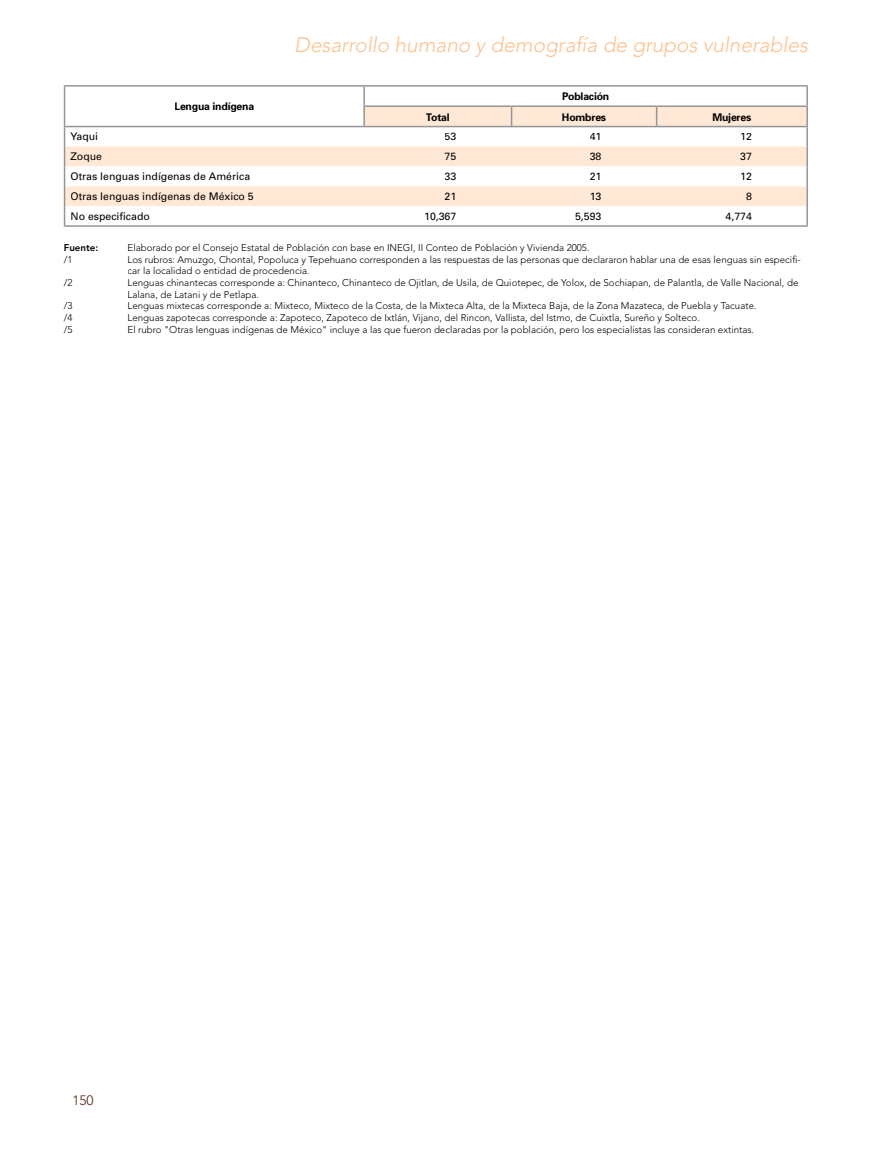
<style>
.page{position:relative;width:893px;height:1149px;background:#fff}
.page>*{position:absolute;margin:0;border:0;box-sizing:border-box;transform-origin:0 0}
.t1{font:italic 300 21px "Avenir";letter-spacing:-.005em;color:#fcc290}
.t2{font:300 13.5px "Avenir";color:#531d0b}
.t3{font:10.5px "Univers";color:#000}
.t4{font:700 10.5px "Univers";letter-spacing:-.02em;color:#000}
.t5{font:300 9.75px/11.7px "Avenir";color:#000}
.t6{font:800 9.75px "Avenir";color:#000}
</style>
<div class="page">
<svg style="left:65px;top:106px;width:741px;height:100px"></svg>
<hr style="left:806px;top:146px;width:2px;height:20px;background:#939598">
<hr style="left:806px;top:166px;width:2px;height:20px;background:#939598">
<hr style="left:806px;top:186px;width:2px;height:20px;background:#939598">
<hr style="left:363px;top:105px;width:149px;height:2px;background:#939598">
<svg style="left:363px;top:87px;width:2px;height:39px"></svg>
<hr style="left:512px;top:105px;width:145px;height:2px;background:#939598">
<svg style="left:511px;top:107px;width:1px;height:19px"></svg>
<hr style="left:657px;top:105px;width:151px;height:2px;background:#939598">
<svg style="left:656px;top:107px;width:1px;height:19px"></svg>
<svg style="left:806px;top:87px;width:2px;height:59px"></svg>
<hr style="left:64px;top:126px;width:744px;height:1px;background:#939598">
<svg style="left:64px;top:87px;width:1px;height:138px"></svg>
<svg style="left:806px;top:206px;width:2px;height:19px"></svg>
<hr style="left:64px;top:85px;width:744px;height:2px;background:#939598">
<hr style="left:64px;top:225px;width:744px;height:2px;background:#939598">
<div style="left:426px;top:113px;width:23px;height:8px;background:#ffe8d5"></div>
<div style="left:563px;top:113px;width:43px;height:8px;background:#ffe8d5"></div>
<div style="left:713px;top:113px;width:38px;height:9px;background:#ffe8d5"></div>
<div style="left:71px;top:153px;width:30px;height:9px;background:#ffe8d5"></div>
<div style="left:445px;top:153px;width:11px;height:7px;background:#ffe8d5"></div>
<div style="left:590px;top:153px;width:11px;height:7px;background:#ffe8d5"></div>
<div style="left:741px;top:153px;width:10px;height:7px;background:#ffe8d5"></div>
<div style="left:71px;top:192px;width:182px;height:10px;background:#ffe8d5"></div>
<div style="left:445px;top:193px;width:10px;height:7px;background:#ffe8d5"></div>
<div style="left:591px;top:193px;width:10px;height:7px;background:#ffe8d5"></div>
<svg style="left:746px;top:193px;width:5px;height:7px"></svg>
<h1 class="t1" style="left:295px;top:36px;width:515px">Desarrollo humano y demografía de grupos vulnerables</h1>
<p class="t4" style="left:174px;top:103px;width:81px">Lengua indígena</p>
<p class="t4" style="left:562px;top:93px;width:49px">Población</p>
<p class="t4" style="left:426px;top:113px;width:25px">Total</p>
<p class="t4" style="left:562px;top:113px;width:46px">Hombres</p>
<p class="t4" style="left:712px;top:113px;width:40px">Mujeres</p>
<p class="t3" style="left:71px;top:133px;width:29px">Yaqui</p>
<p class="t3" style="left:445px;top:133px;width:13px">53</p>
<p class="t3" style="left:590px;top:133px;width:13px">41</p>
<p class="t3" style="left:740px;top:133px;width:13px">12</p>
<p class="t3" style="left:71px;top:153px;width:33px">Zoque</p>
<p class="t3" style="left:445px;top:153px;width:13px">75</p>
<p class="t3" style="left:590px;top:153px;width:13px">38</p>
<p class="t3" style="left:740px;top:153px;width:13px">37</p>
<p class="t3" style="left:71px;top:172px;width:181px">Otras lenguas indígenas de América</p>
<p class="t3" style="left:445px;top:172px;width:13px">33</p>
<p class="t3" style="left:590px;top:172px;width:13px">21</p>
<p class="t3" style="left:740px;top:172px;width:13px">12</p>
<p class="t3" style="left:71px;top:192px;width:185px">Otras lenguas indígenas de México 5</p>
<p class="t3" style="left:445px;top:192px;width:13px">21</p>
<p class="t3" style="left:590px;top:192px;width:13px">13</p>
<p class="t3" style="left:746px;top:192px;width:7px">8</p>
<p class="t3" style="left:71px;top:212px;width:81px">No especificado</p>
<p class="t3" style="left:424px;top:212px;width:34px">10,367</p>
<p class="t3" style="left:575px;top:212px;width:28px">5,593</p>
<p class="t3" style="left:726px;top:212px;width:28px">4,774</p>
<p class="t6" style="left:64px;top:243px;width:36px">Fuente:</p>
<p class="t5" style="left:128px;top:242px;width:463px">Elaborado por el Consejo Estatal de Población con base en INEGI, II Conteo de Población y Vivienda 2005.</p>
<p class="t5" style="left:64px;top:254px;width:10px">/1</p>
<p class="t5" style="left:128px;top:254px;width:675px">Los rubros: Amuzgo, Chontal, Popoluca y Tepehuano corresponden a las respuestas de las personas que declararon hablar una de esas lenguas sin especifi&shy;car la localidad o entidad de procedencia.</p>
<p class="t5" style="left:64px;top:277px;width:10px">/2</p>
<p class="t5" style="left:128px;top:277px;width:672px">Lenguas chinantecas corresponde a: Chinanteco, Chinanteco de Ojitlan, de Usila, de Quiotepec, de Yolox, de Sochiapan, de Palantla, de Valle Nacional, de<br>Lalana, de Latani y de Petlapa.</p>
<p class="t5" style="left:64px;top:301px;width:10px">/3</p>
<p class="t5" style="left:128px;top:301px;width:631px">Lenguas mixtecas corresponde a: Mixteco, Mixteco de la Costa, de la Mixteca Alta, de la Mixteca Baja, de la Zona Mazateca, de Puebla y Tacuate.</p>
<p class="t5" style="left:64px;top:312px;width:10px">/4</p>
<p class="t5" style="left:128px;top:312px;width:574px">Lenguas zapotecas corresponde a: Zapoteco, Zapoteco de Ixtlán, Vijano, del Rincon, Vallista, del Istmo, de Cuixtla, Sureño y Solteco.</p>
<p class="t5" style="left:64px;top:324px;width:10px">/5</p>
<p class="t5" style="left:128px;top:324px;width:628px">El rubro "Otras lenguas indígenas de México" incluye a las que fueron declaradas por la población, pero los especialistas las consideran extintas.</p>
<h2 class="t2" style="left:72px;top:1094px;width:23px">150</h2>
</div>
